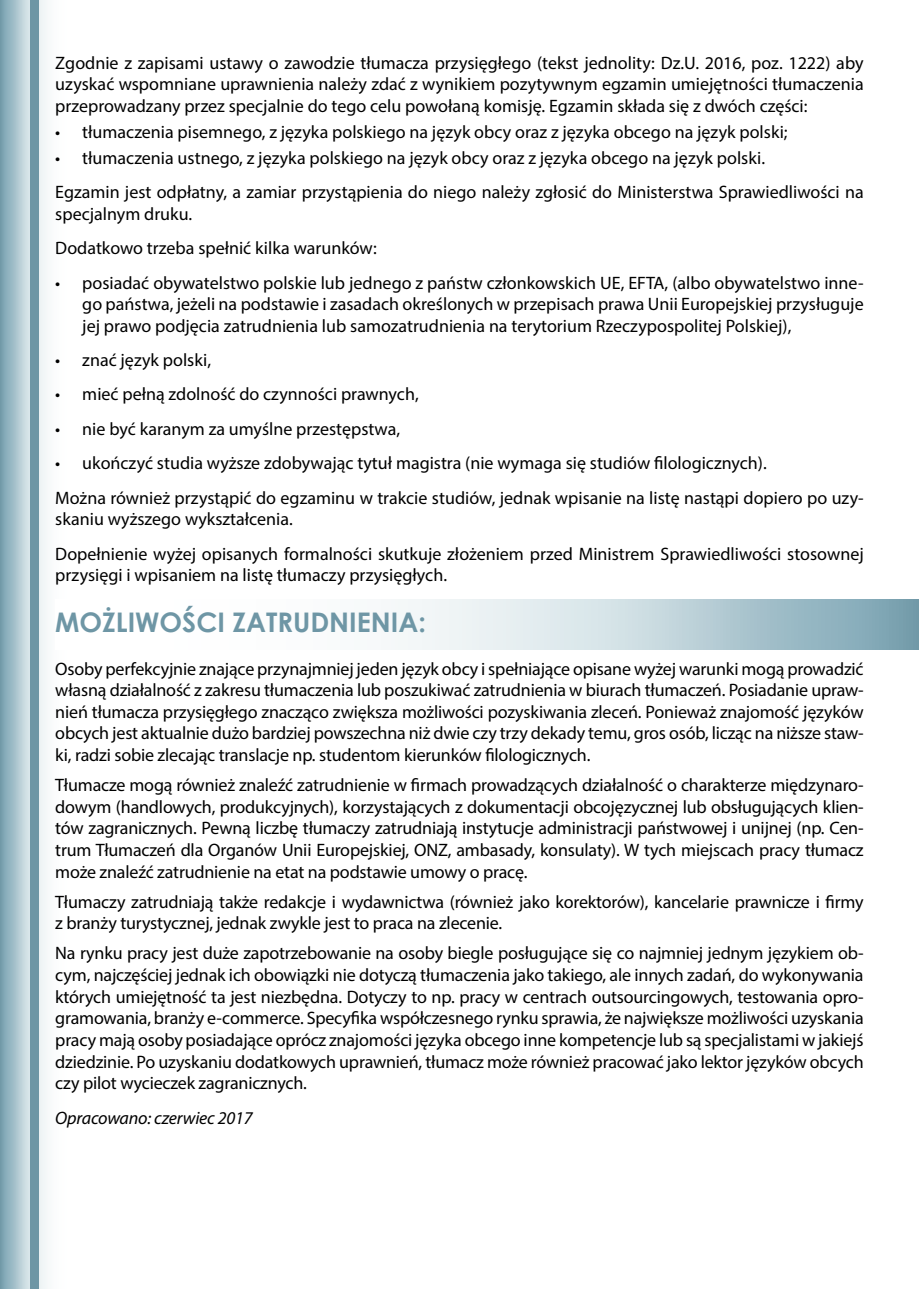
<style>
.page{position:relative;width:919px;height:1289px;background:#fff}
.page>*{position:absolute;margin:0;border:0;box-sizing:border-box;transform-origin:0 0}
.t1{font:700 27px "Century Gothic";color:#6e96a5}
.t2{font:18px/21.6px "Myriad Pro";color:#000;text-align:justify}
.t3{font:italic 18px "Myriad Pro";letter-spacing:-.01em;color:#000}
</style>
<div class="page">
<svg style="left:0;top:0;width:47px;height:1288px"></svg>
<div style="left:30px;top:0;width:8px;height:1288px;background:#6e96a5"></div>
<svg style="left:398px;top:599px;width:520px;height:50px;background:#c0d3da"></svg>
<p class="t2" style="left:55px;top:52px;width:809px">Zgodnie z zapisami ustawy o zawodzie tłumacza przysięgłego (tekst jednolity: Dz.U. 2016, poz. 1222) aby uzyskać wspomniane uprawnienia należy zdać z wynikiem pozytywnym egzamin umiejętności tłumaczenia przeprowadzany przez specjalnie do tego celu powołaną komisję. Egzamin składa się z dwóch części:</p>
<p class="t2" style="left:55px;top:121px;width:733px">• tłumaczenia pisemnego, z języka polskiego na język obcy oraz z języka obcego na język polski;</p>
<p class="t2" style="left:55px;top:140px;width:809px;line-height:34.3px">• tłumaczenia ustnego, z języka polskiego na język obcy oraz z języka obcego na język polski.<br>Egzamin jest odpłatny, a zamiar przystąpienia do niego należy zgłosić do Ministerstwa Sprawiedliwości na</p>
<p class="t2" style="left:55px;top:196px;width:323px;line-height:34.3px">specjalnym druku.<br>Dodatkowo trzeba spełnić kilka warunków:</p>
<p class="t2" style="left:82px;top:271px;width:782px;text-indent:-27px">• posiadać obywatelstwo polskie lub jednego z państw członkowskich UE, EFTA, (albo obywatelstwo inne&shy;go państwa, jeżeli na podstawie i zasadach określonych w przepisach prawa Unii Europejskiej przysługuje jej prawo podjęcia zatrudnienia lub samozatrudnienia na terytorium Rzeczypospolitej Polskiej),</p>
<p class="t2" style="left:55px;top:349px;width:157px">• znać język polski,</p>
<p class="t2" style="left:55px;top:383px;width:365px">• mieć pełną zdolność do czynności prawnych,</p>
<p class="t2" style="left:55px;top:418px;width:346px">• nie być karanym za umyślne przestępstwa,</p>
<p class="t2" style="left:55px;top:446px;width:809px;line-height:34.3px">• ukończyć studia wyższe zdobywając tytuł magistra (nie wymaga się studiów filologicznych).<br>Można również przystąpić do egzaminu w trakcie studiów, jednak wpisanie na listę nastąpi dopiero po uzy-</p>
<p class="t2" style="left:55px;top:501px;width:809px;line-height:34.3px">skaniu wyższego wykształcenia.<br>Dopełnienie wyżej opisanych formalności skutkuje złożeniem przed Ministrem Sprawiedliwości stosownej</p>
<p class="t2" style="left:55px;top:564px;width:393px">przysięgi i wpisaniem na listę tłumaczy przysięgłych.</p>
<h1 class="t1" style="left:55px;top:601px;width:372px">MOŻLIWOŚCI ZATRUDNIENIA:</h1>
<p class="t2" style="left:55px;top:657px;width:809px">Osoby perfekcyjnie znające przynajmniej jeden język obcy i spełniające opisane wyżej warunki mogą prowadzić własną działalność z zakresu tłumaczenia lub poszukiwać zatrudnienia w biurach tłumaczeń. Posiadanie upraw&shy;nień tłumacza przysięgłego znacząco zwiększa możliwości pozyskiwania zleceń. Ponieważ znajomość języków obcych jest aktualnie dużo bardziej powszechna niż dwie czy trzy dekady temu, gros osób, licząc na niższe staw&shy;ki, radzi sobie zlecając translacje np. studentom kierunków filologicznych.</p>
<p class="t2" style="left:55px;top:774px;width:809px">Tłumacze mogą również znaleźć zatrudnienie w firmach prowadzących działalność o charakterze międzynaro&shy;dowym (handlowych, produkcyjnych), korzystających z dokumentacji obcojęzycznej lub obsługujących klien&shy;tów zagranicznych. Pewną liczbę tłumaczy zatrudniają instytucje administracji państwowej i unijnej (np. Cen&shy;trum Tłumaczeń dla Organów Unii Europejskiej, ONZ, ambasady, konsulaty). W tych miejscach pracy tłumacz może znaleźć zatrudnienie na etat na podstawie umowy o pracę.</p>
<p class="t2" style="left:55px;top:890px;width:809px">Tłumaczy zatrudniają także redakcje i wydawnictwa (również jako korektorów), kancelarie prawnicze i firmy z branży turystycznej, jednak zwykle jest to praca na zlecenie.</p>
<p class="t2" style="left:55px;top:942px;width:809px">Na rynku pracy jest duże zapotrzebowanie na osoby biegle posługujące się co najmniej jednym językiem ob&shy;cym, najczęściej jednak ich obowiązki nie dotyczą tłumaczenia jako takiego, ale innych zadań, do wykonywania których umiejętność ta jest niezbędna. Dotyczy to np. pracy w centrach outsourcingowych, testowania opro&shy;gramowania, branży e-commerce. Specyfika współczesnego rynku sprawia, że największe możliwości uzyskania pracy mają osoby posiadające oprócz znajomości języka obcego inne kompetencje lub są specjalistami w jakiejś dziedzinie. Po uzyskaniu dodatkowych uprawnień, tłumacz może również pracować jako lektor języków obcych czy pilot wycieczek zagranicznych.</p>
<p class="t3" style="left:55px;top:1106px;width:199px">Opracowano: czerwiec 2017</p>
</div>
